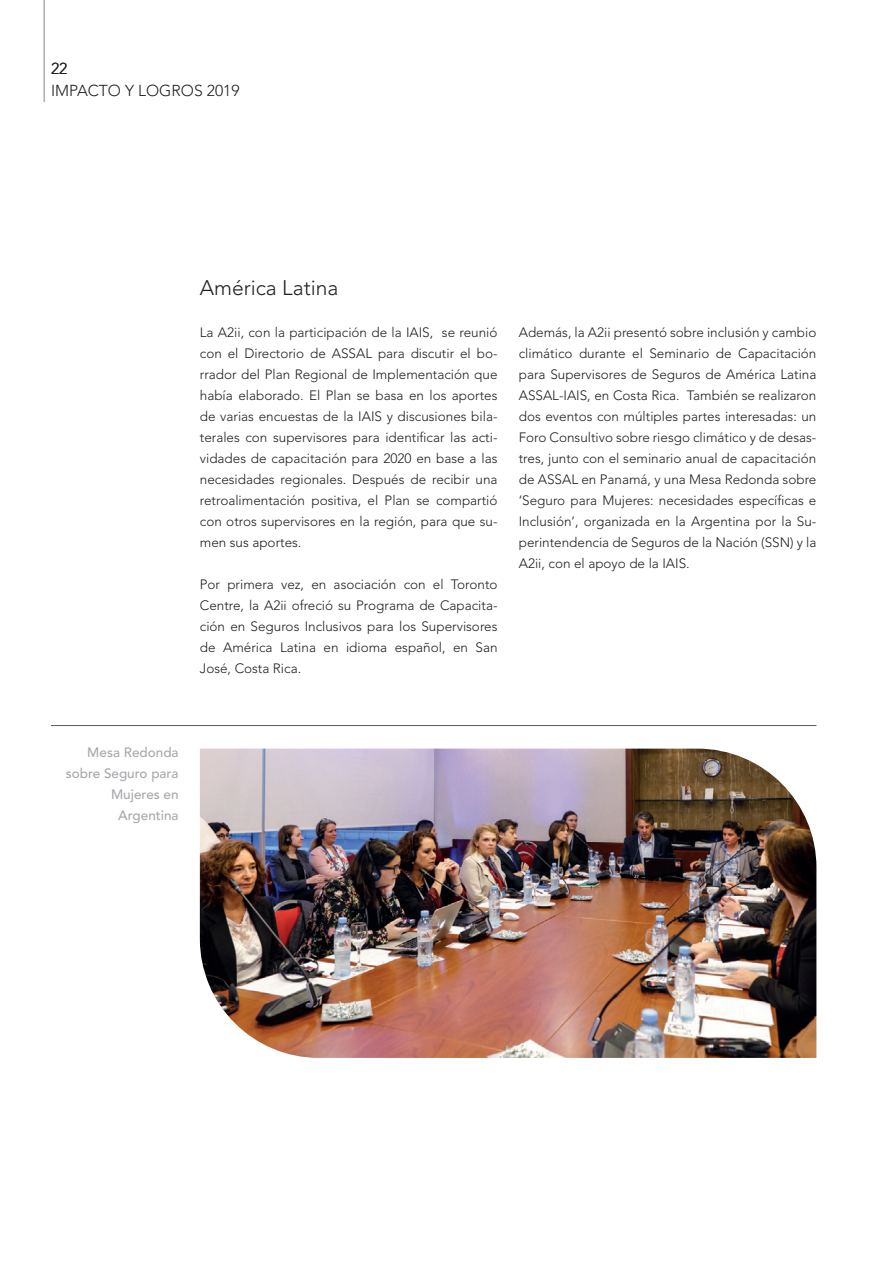
<style>
.page{position:relative;width:893px;height:1263px;background:#fff}
.page>*{position:absolute;margin:0;border:0;box-sizing:border-box;transform-origin:0 0}
.Heading_3{font:300 21px "Avenir";color:#231f20}
.t1{font:300 15.75px "Avenir";color:#231f20}
.t2{font:300 13.5px/21px "Avenir";color:#231f20;text-align:justify}
.Fließtext{font:500 13.5px/21px "Avenir";color:#a8a9ad;text-align:right}
</style>
<div class="page">
<hr style="left:44px;top:0;width:1px;height:102px;background:#939598">
<img style="left:200px;top:749px;width:616px;height:309px">
<hr style="left:51px;top:725px;width:765px;height:1px;background:#57585a">
<p class="t1" style="left:51px;top:59px;width:18px">22</p>
<p class="t1" style="left:51px;top:81px;width:190px">IMPACTO Y LOGROS 2019</p>
<p class="Heading_3" style="left:200px;top:275px;width:140px">América Latina</p>
<p class="t2" style="left:200px;top:321px;width:299px">La A2ii, con la participación de la IAIS, se reunió con el Directorio de ASSAL para discutir el bo&shy;rrador del Plan Regional de Implementación que había elaborado. El Plan se basa en los aportes de varias encuestas de la IAIS y discusiones bila&shy;terales con supervisores para identificar las acti&shy;vidades de capacitación para 2020 en base a las necesidades regionales. Después de recibir una retroalimentación positiva, el Plan se compartió con otros supervisores en la región, para que su&shy;men sus aportes.</p>
<p class="t2" style="left:200px;top:573px;width:299px">Por primera vez, en asociación con el Toronto Centre, la A2ii ofreció su Programa de Capacita&shy;ción en Seguros Inclusivos para los Supervisores de América Latina en idioma español, en San José, Costa Rica.</p>
<p class="t2" style="left:519px;top:321px;width:299px">Además, la A2ii presentó sobre inclusión y cambio climático durante el Seminario de Capacitación para Supervisores de Seguros de América Latina ASSAL-IAIS, en Costa Rica. También se realizaron dos eventos con múltiples partes interesadas: un Foro Consultivo sobre riesgo climático y de desas&shy;tres, junto con el seminario anual de capacitación de ASSAL en Panamá, y una Mesa Redonda sobre ‘Seguro para Mujeres: necesidades específicas e Inclusión’, organizada en la Argentina por la Su&shy;perintendencia de Seguros de la Nación (SSN) y la A2ii, con el apoyo de la IAIS.</p>
<p class="Fließtext" style="left:66px;top:742px;width:114px">Mesa Redonda sobre Seguro para<br>Mujeres en</p>
<p class="Fließtext" style="left:118px;top:805px;width:62px">Argentina</p>
</div>
